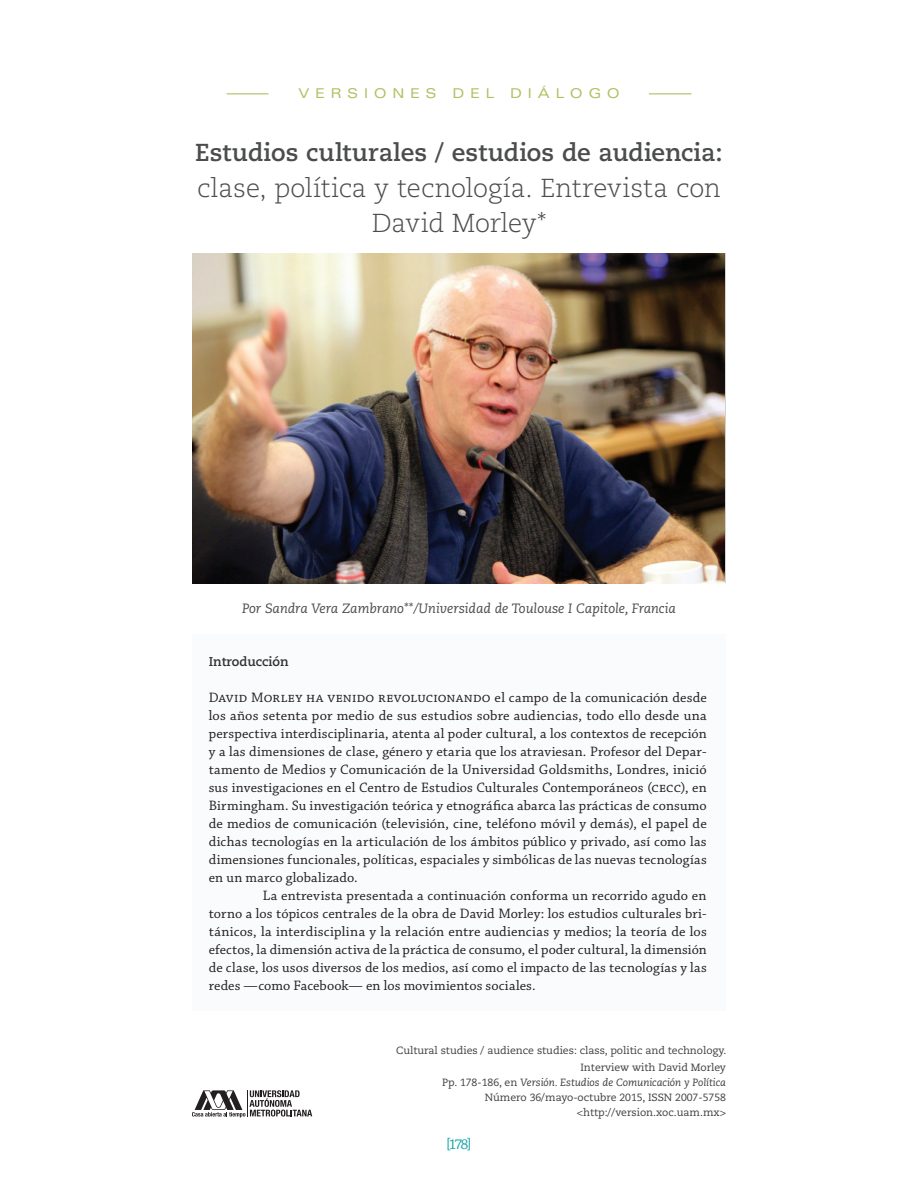
<style>
.page{position:relative;width:918px;height:1188px;background:#fff}
.page>*{position:absolute;margin:0;border:0;box-sizing:border-box;transform-origin:0 0}
.t1{font:300 25.95px/36px "Caecilia LT Std";color:#4b4c4d;text-align:center}
.t2{font:700 24.45px "Caecilia LT Std";color:#4b4c4d}
.t3{font:15px "Chaparral Pro";color:#0fa1a5}
.t4{font:14.4px/18px "Chaparral Pro";letter-spacing:.005em;color:#231f20;text-align:justify}
.t5{font:italic 13.5px "Caecilia LT Std";color:#4b4c4d}
.t6{font:expanded 13.5px "Univers LT Std";letter-spacing:.42em;color:#b3bf63}
.t7{font:700 12.75px "Caecilia LT Std";color:#312f30}
.t8{font:10.5px/15px "Caecilia LT Std";color:#3e3e3f;text-align:right}
.s1{font-style:italic}
</style>
<div class="page">
<div style="left:192px;top:634px;width:534px;height:377px;background:#fafbfc"></div>
<svg style="left:192px;top:1090px;width:120px;height:27px"></svg>
<hr style="left:226px;top:93px;width:42px;height:1px;background:#b3bf63">
<hr style="left:649px;top:93px;width:42px;height:1px;background:#b3bf63">
<img style="left:192px;top:254px;width:533px;height:330px">
<p class="t6" style="left:298px;top:85px;width:323px">VERSIONES DEL DIÁLOGO</p>
<h2 class="t2" style="left:195px;top:138px;width:529px">Estudios culturales / estudios de audiencia:</h2>
<h1 class="t1" style="left:197px;top:170px;width:525px">clase, política y tecnología. Entrevista con<br>David Morley*</h1>
<p class="t5" style="left:242px;top:601px;width:435px">Por Sandra Vera Zambrano**/Universidad de Toulouse I Capitole, Francia</p>
<p class="t7" style="left:209px;top:654px;width:81px">Introducción</p>
<p class="t4" style="left:209px;top:689px;width:500px">David Morley ha venido revolucionando el campo de la comunicación desde los años setenta por medio de sus estudios sobre audiencias, todo ello desde una perspectiva interdisciplinaria, atenta al poder cultural, a los contextos de recepción y a las dimensiones de clase, género y etaria que los atraviesan. Profesor del Depar&shy;tamento de Medios y Comunicación de la Universidad Goldsmiths, Londres, inició sus investigaciones en el Centro de Estudios Culturales Contemporáneos (cecc), en Birmingham. Su investigación teórica y etnográfica abarca las prácticas de consumo de medios de comunicación (televisión, cine, teléfono móvil y demás), el papel de dichas tecnologías en la articulación de los ámbitos público y privado, así como las dimensiones funcionales, políticas, espaciales y simbólicas de las nuevas tecnologías en un marco globalizado.</p>
<p class="t4" style="left:209px;top:887px;width:500px;text-indent:54px">La entrevista presentada a continuación conforma un recorrido agudo en torno a los tópicos centrales de la obra de David Morley: los estudios culturales bri&shy;tánicos, la interdisciplina y la relación entre audiencias y medios; la teoría de los efectos, la dimensión activa de la práctica de consumo, el poder cultural, la dimensión de clase, los usos diversos de los medios, así como el impacto de las tecnologías y las redes —como Facebook— en los movimientos sociales.</p>
<p class="t8" style="left:396px;top:1042px;width:332px;line-height:17.2px">Cultural studies / audience studies: class, politic and technology.<br>Interview with David Morley</p>
<p class="t8" style="left:442px;top:1075px;width:285px">Pp. 178-186, en <span class="s1">Versión. Estudios de Comunicación y Política<br></span>Número 36/mayo-octubre 2015, ISSN 2007-5758 &lt;http://version.xoc.uam.mx&gt;</p>
<p class="t3" style="left:446px;top:1136px;width:27px">[178]</p>
</div>
